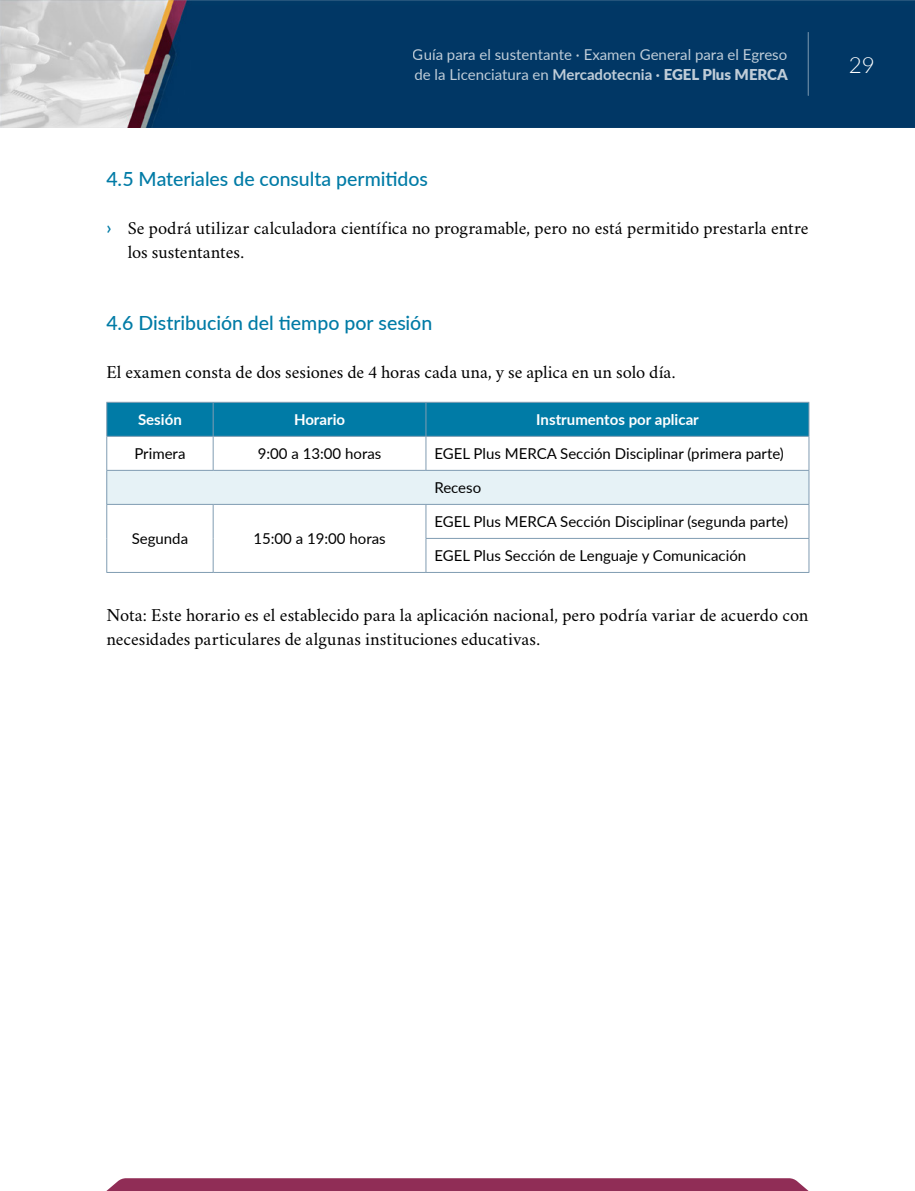
<style>
.page{position:relative;width:915px;height:1191px;background:#fff}
.page>*{position:absolute;margin:0;border:0;box-sizing:border-box;transform-origin:0 0}
.t1{font:300 22.5px "Lato";color:#fff}
.t2{font:500 19.5px "Lato";color:#007ba6}
.t3{font:18px/24px "Crimson";color:#000}
.t4{font:15px "Lato";color:#000}
.t5{font:15px/19.5px "Lato";color:#fff}
.t6{font:700 15px "Lato";color:#fff}
.s1{font-weight:700}
.s2{font-weight:900}
.s3{font-family:"Lato";font-weight:600;color:#007ba6}
</style>
<div class="page">
<svg style="left:106px;top:1178px;width:702px;height:13px;background:#94355c"></svg>
<img style="left:0;top:0;width:914px;height:128px">
<hr style="left:807px;top:32px;width:1px;height:63px;background:#fff">
<div style="left:107px;top:403px;width:701px;height:33px;background:#007ba6"></div>
<div style="left:107px;top:470px;width:701px;height:34px;background:#e6f2f6"></div>
<hr style="left:213px;top:403px;width:1px;height:33px;background:#809cb2">
<hr style="left:425px;top:403px;width:1px;height:33px;background:#809cb2">
<hr style="left:213px;top:437px;width:1px;height:33px;background:#809cb2">
<hr style="left:425px;top:437px;width:1px;height:33px;background:#809cb2">
<hr style="left:106px;top:470px;width:107px;height:1px;background:#809cb2">
<hr style="left:213px;top:470px;width:213px;height:1px;background:#809cb2">
<hr style="left:426px;top:470px;width:383px;height:1px;background:#809cb2">
<hr style="left:106px;top:504px;width:107px;height:1px;background:#809cb2">
<hr style="left:213px;top:504px;width:213px;height:1px;background:#809cb2">
<hr style="left:213px;top:505px;width:1px;height:33px;background:#809cb2">
<hr style="left:426px;top:504px;width:383px;height:1px;background:#809cb2">
<hr style="left:425px;top:505px;width:1px;height:33px;background:#809cb2">
<hr style="left:213px;top:538px;width:1px;height:34px;background:#809cb2">
<hr style="left:425px;top:538px;width:384px;height:1px;background:#809cb2">
<hr style="left:425px;top:539px;width:1px;height:33px;background:#809cb2">
<hr style="left:106px;top:437px;width:1px;height:33px;background:#809cb2">
<hr style="left:808px;top:437px;width:1px;height:33px;background:#809cb2">
<hr style="left:106px;top:471px;width:1px;height:33px;background:#809cb2">
<hr style="left:808px;top:471px;width:1px;height:33px;background:#809cb2">
<hr style="left:106px;top:505px;width:1px;height:33px;background:#809cb2">
<hr style="left:808px;top:505px;width:1px;height:33px;background:#809cb2">
<hr style="left:106px;top:538px;width:1px;height:34px;background:#809cb2">
<hr style="left:808px;top:539px;width:1px;height:33px;background:#809cb2">
<hr style="left:106px;top:572px;width:107px;height:1px;background:#809cb2">
<hr style="left:213px;top:572px;width:213px;height:1px;background:#809cb2">
<hr style="left:426px;top:572px;width:383px;height:1px;background:#809cb2">
<hr style="left:106px;top:402px;width:107px;height:1px;background:#809cb2">
<hr style="left:106px;top:403px;width:1px;height:33px;background:#809cb2">
<hr style="left:213px;top:402px;width:213px;height:1px;background:#809cb2">
<hr style="left:426px;top:402px;width:383px;height:1px;background:#809cb2">
<hr style="left:808px;top:403px;width:1px;height:33px;background:#809cb2">
<hr style="left:106px;top:436px;width:107px;height:1px;background:#809cb2">
<hr style="left:213px;top:436px;width:213px;height:1px;background:#809cb2">
<hr style="left:426px;top:436px;width:383px;height:1px;background:#809cb2">
<p class="t5" style="left:412px;top:44px;width:376px">Guía para el sustentante · Examen General para el Egreso de la Licenciatura en <span class="s1">Mercadotecnia ·</span> <span class="s2">EGEL Plus MERCA</span></p>
<p class="t1" style="left:848px;top:49px;width:28px">29</p>
<p class="t2" style="left:106px;top:165px;width:323px">4.5 Materiales de consulta permitidos</p>
<p class="t3" style="left:128px;top:215px;width:682px;text-indent:-21px"><span class="s3">›</span> Se podrá utilizar calculadora científica no programable, pero no está permitido prestarla entre los sustentantes.</p>
<p class="t2" style="left:106px;top:309px;width:327px">4.6 Distribución del tiempo por sesión</p>
<p class="t3" style="left:106px;top:359px;width:570px">El examen consta de dos sesiones de 4 horas cada una, y se aplica en un solo día.</p>
<p class="t6" style="left:138px;top:409px;width:45px">Sesión</p>
<p class="t6" style="left:294px;top:409px;width:53px">Horario</p>
<p class="t6" style="left:536px;top:409px;width:164px">Instrumentos por aplicar</p>
<p class="t4" style="left:134px;top:443px;width:52px">Primera</p>
<p class="t4" style="left:257px;top:443px;width:125px">9:00 a 13:00 horas</p>
<p class="t4" style="left:434px;top:443px;width:351px">EGEL Plus MERCA Sección Disciplinar (primera parte)</p>
<p class="t4" style="left:434px;top:477px;width:48px">Receso</p>
<p class="t4" style="left:132px;top:528px;width:58px">Segunda</p>
<p class="t4" style="left:253px;top:528px;width:134px">15:00 a 19:00 horas</p>
<p class="t4" style="left:434px;top:511px;width:355px">EGEL Plus MERCA Sección Disciplinar (segunda parte)</p>
<p class="t4" style="left:434px;top:545px;width:313px">EGEL Plus Sección de Lenguaje y Comunicación</p>
<p class="t3" style="left:106px;top:602px;width:703px">Nota: Este horario es el establecido para la aplicación nacional, pero podría variar de acuerdo con necesidades particulares de algunas instituciones educativas.</p>
</div>
